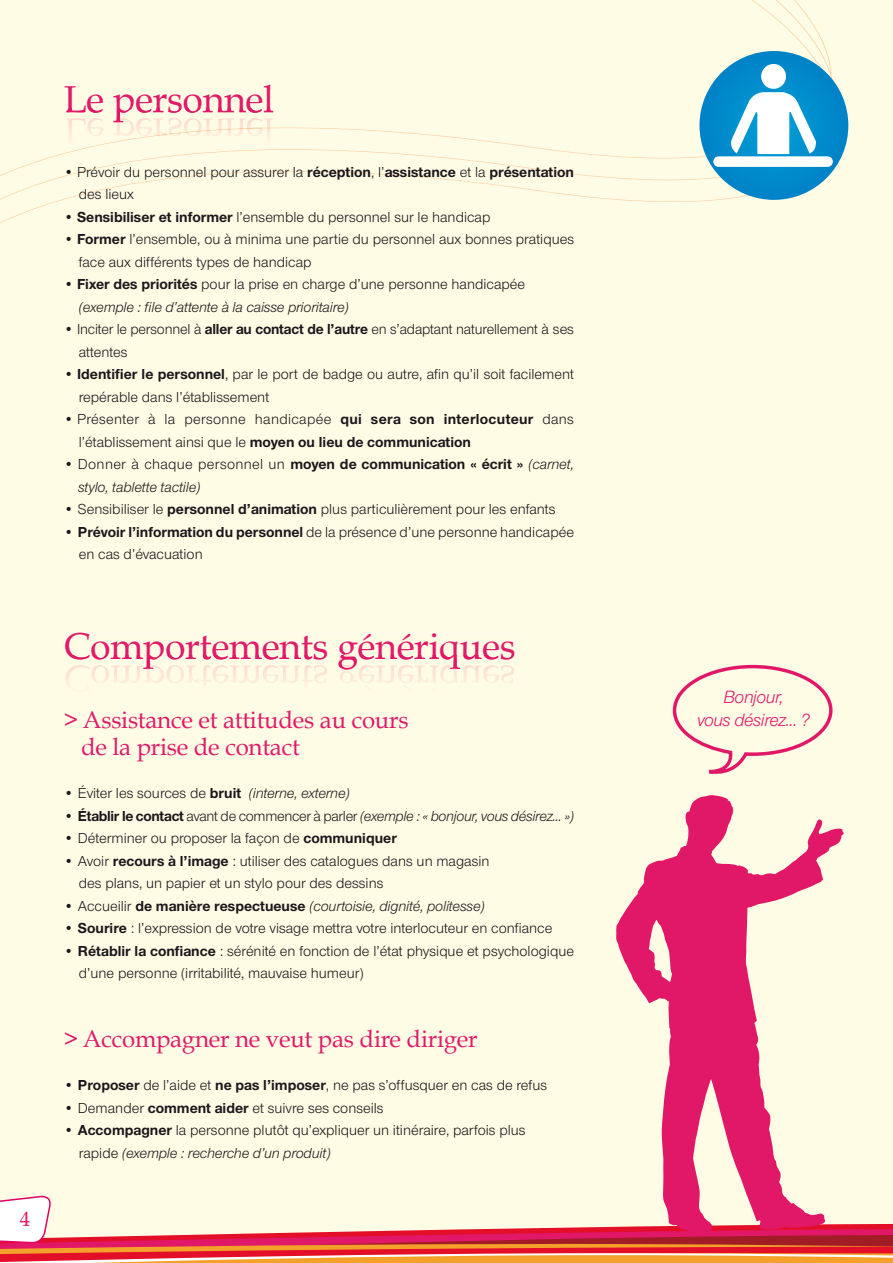
<style>
.page{position:relative;width:893px;height:1263px;background:#fff}
.page>*{position:absolute;margin:0;border:0;box-sizing:border-box;transform-origin:0 0}
.t1{font:37.5px "Book Antiqua";letter-spacing:-.01em;color:#e11a69}
.t2{font:24px/27px "Book Antiqua";letter-spacing:-.01em;color:#e11a69}
.t3{font:21px "Book Antiqua";color:#e11a69}
.t4{font:italic 18.45px/23.1px "Nimbus Sans Novus T";letter-spacing:-.02em;color:#e11768;text-align:center}
.t5{font:15px/22.5px "Nimbus Sans Novus T";color:#1a171c}
.t6{font:italic 15px/22.5px "Nimbus Sans Novus T";letter-spacing:-.01em;color:#1a171c}
.t7{font:15px/22.5px "Nimbus Sans Novus T";letter-spacing:.02em;color:#1a171c}
.s1{font-weight:700}
.s2{font-style:italic}
.s3{font-style:normal}
.s4{font-weight:700;font-style:normal}
</style>
<div class="page">
<div style="left:0;top:0;width:893px;height:1195px;background:#fffce5"></div>
<svg style="left:0;top:1195px;width:893px;height:68px"></svg>
<div style="left:0;top:0;width:839px;height:223px;background:#fffce5"></div>
<div style="left:699px;top:51px;width:149px;height:149px;background:#0087c9;border-radius:74px"></div>
<div style="left:761px;top:64px;width:25px;height:25px;background:#fff;border-radius:50%"></div>
<svg style="left:731px;top:92px;width:86px;height:62px"></svg>
<div style="left:713px;top:156px;width:120px;height:11px;background:#fff;border-radius:5px"></div>
<svg style="left:616px;top:795px;width:228px;height:436px;fill:#fffce5"></svg>
<svg style="left:671px;top:663px;width:163px;height:112px"></svg>
<div style="left:65px;top:85px;width:209px;height:61px;background:#fffce5"></div>
<div style="left:65px;top:632px;width:449px;height:60px;background:#fffce5"></div>
<h3 class="t3" style="left:20px;top:1205px;width:12px">4</h3>
<h1 class="t1" style="left:64px;top:76px;width:212px">Le personnel</h1>
<p class="t5" style="left:79px;top:160px;width:497px;text-indent:-15px">• Prévoir du personnel pour assurer la <span class="s1">réception</span>, l’<span class="s1">assistance</span> et la <span class="s1">présentation </span>des lieux</p>
<p class="t5" style="left:64px;top:205px;width:428px">• <span class="s1">Sensibiliser et informer</span> l’ensemble du personnel sur le handicap</p>
<p class="t5" style="left:79px;top:228px;width:497px;text-indent:-15px">• <span class="s1">Former</span> l’ensemble, ou à minima une partie du personnel aux bonnes pratiques face aux différents types de handicap</p>
<p class="t5" style="left:79px;top:273px;width:448px;text-indent:-15px">• <span class="s1">Fixer des priorités</span> pour la prise en charge d’une personne handicapée <span class="s2">(exemple : file d’attente à la caisse prioritaire)</span></p>
<p class="t5" style="left:79px;top:318px;width:497px;text-indent:-15px">• Inciter le personnel à <span class="s1">aller au contact de l’autre</span> en s’adaptant naturellement à ses attentes</p>
<p class="t5" style="left:79px;top:363px;width:497px;text-indent:-15px">• <span class="s1">Identifier le personnel</span>, par le port de badge ou autre, afin qu’il soit facilement repérable dans l’établissement</p>
<p class="t7" style="left:79px;top:408px;width:497px;text-indent:-15px">• Présenter à la personne handicapée <span class="s1">qui sera son interlocuteur</span> dans l’établissement ainsi que le <span class="s1">moyen ou lieu de communication</span></p>
<p class="t6" style="left:78px;top:453px;width:498px;text-indent:-14px"><span class="s3">• Donner à chaque personnel un</span> <span class="s4">moyen de communication « écrit »</span> (carnet, stylo, tablette tactile)</p>
<p class="t5" style="left:64px;top:498px;width:493px">• Sensibiliser le <span class="s1">personnel d’animation</span> plus particulièrement pour les enfants</p>
<p class="t5" style="left:79px;top:520px;width:497px;text-indent:-15px">• <span class="s1">Prévoir l’information du personnel</span> de la présence d’une personne handicapée en cas d’évacuation</p>
<h1 class="t1" style="left:64px;top:623px;width:453px">Comportements génériques</h1>
<h2 class="t2" style="left:81px;top:706px;width:329px;text-indent:-17px">&gt; Assistance et attitudes au cours de la prise de contact</h2>
<p class="t5" style="left:64px;top:782px;width:287px">• Éviter les sources de <span class="s1">bruit</span> <span class="s2">(interne, externe)</span></p>
<p class="t6" style="left:64px;top:804px;width:512px"><span class="s3">•</span> <span class="s4">Établir le contact</span> <span class="s3">avant de commencer à parler</span> (exemple : « bonjour, vous désirez... »)</p>
<p class="t5" style="left:64px;top:827px;width:335px">• Déterminer ou proposer la façon de <span class="s1">communiquer</span></p>
<p class="t5" style="left:79px;top:849px;width:412px;text-indent:-15px">• Avoir <span class="s1">recours à l’image</span> : utiliser des catalogues dans un magasin des plans, un papier et un stylo pour des dessins</p>
<p class="t6" style="left:64px;top:894px;width:422px"><span class="s3">• Accueilir</span> <span class="s4">de manière respectueuse</span> (courtoisie, dignité, politesse)</p>
<p class="t5" style="left:64px;top:917px;width:490px">• <span class="s1">Sourire</span> : l’expression de votre visage mettra votre interlocuteur en confiance</p>
<p class="t5" style="left:79px;top:939px;width:497px;text-indent:-15px">• <span class="s1">Rétablir la confiance</span> : sérénité en fonction de l’état physique et psychologique d’une personne (irritabilité, mauvaise humeur)</p>
<h2 class="t2" style="left:64px;top:1025px;width:415px">&gt; Accompagner ne veut pas dire diriger</h2>
<p class="t5" style="left:64px;top:1074px;width:485px">• <span class="s1">Proposer</span> de l’aide et <span class="s1">ne pas l’imposer</span>, ne pas s’offusquer en cas de refus</p>
<p class="t5" style="left:64px;top:1096px;width:321px">• Demander <span class="s1">comment aider</span> et suivre ses conseils</p>
<p class="t5" style="left:79px;top:1119px;width:448px;text-indent:-15px">• <span class="s1">Accompagner</span> la personne plutôt qu’expliquer un itinéraire, parfois plus rapide <span class="s2">(exemple : recherche d’un produit)</span></p>
<p class="t4" style="left:697px;top:685px;width:115px">Bonjour,<br>vous désirez... ?</p>
</div>
